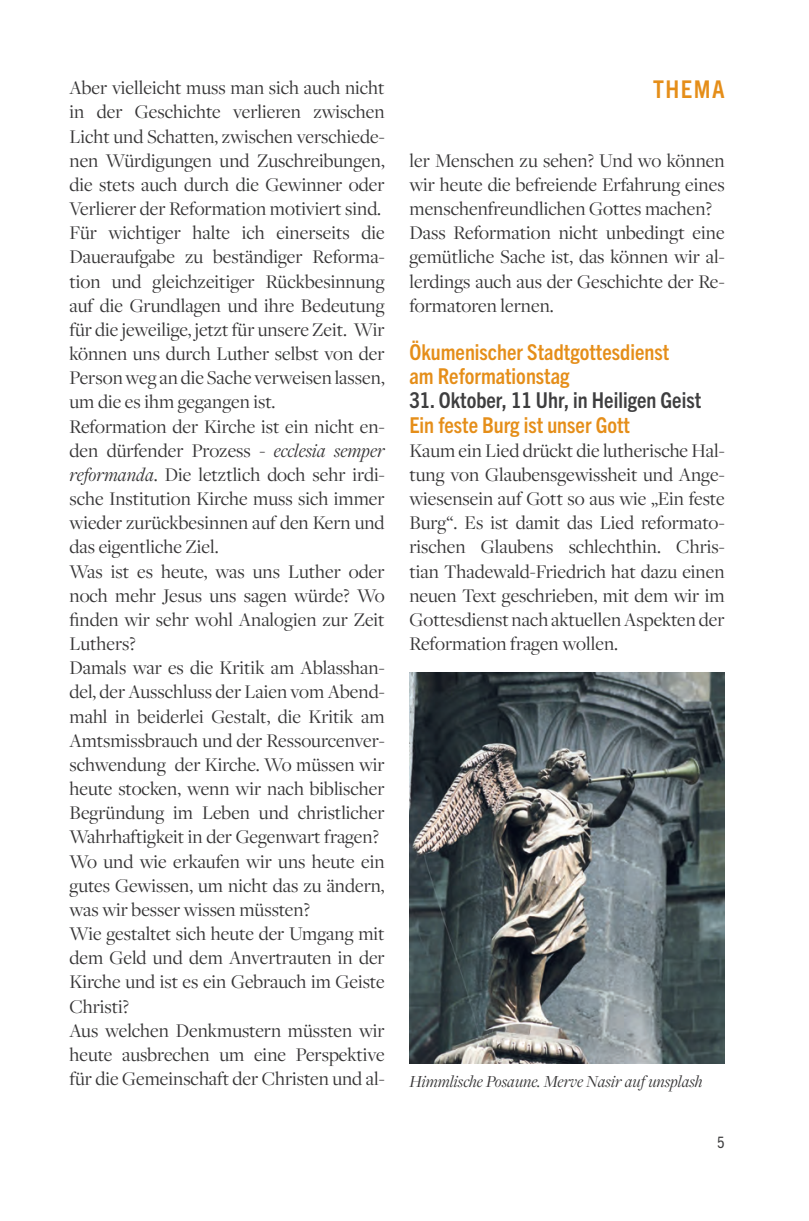
<style>
.page{position:relative;width:809px;height:1221px;background:#fff}
.page>*{position:absolute;margin:0;border:0;box-sizing:border-box;transform-origin:0 0}
.t1{font:700 condensed 24.5px "Trade Gothic Next LT Pro";letter-spacing:.06em;color:#e58e19}
.t2{font:700 condensed 21.88px/24.2px "Trade Gothic Next LT Pro";color:#e58e19}
.t3{font:700 condensed 21.88px "Trade Gothic Next LT Pro";color:#3e3e3f}
.t4{font:20.12px/24.2px "Freight Disp Pro";color:#363536}
.t5{font:italic 17.5px "Freight Disp Pro";color:#363536}
.t6{font:condensed 15.75px "Trade Gothic Next LT Pro";color:#3e3e3f}
.s1{font-style:italic}
</style>
<div class="page">
<img style="left:409px;top:672px;width:315px;height:391px">
<p class="t4" style="left:69px;top:75px;width:316px">Aber vielleicht muss man sich auch nicht</p>
<p class="t1" style="left:653px;top:73px;width:73px">THEMA</p>
<p class="t4" style="left:69px;top:99px;width:317px">in der Geschichte verlieren zwischen Licht und Schatten, zwischen verschiede&shy;nen Würdigungen und Zuschreibungen, die stets auch durch die Gewinner oder Verlierer der Reformation motiviert sind.<br>Für wichtiger halte ich einerseits die Daueraufgabe zu beständiger Reforma&shy;tion und gleichzeitiger Rückbesinnung auf die Grundlagen und ihre Bedeutung für die jeweilige, jetzt für unsere Zeit. Wir können uns durch Luther selbst von der Person weg an die Sache verweisen lassen, um die es ihm gegangen ist.<br>Reformation der Kirche ist ein nicht en&shy;den dürfender Prozess - <span class="s1">ecclesia semper reformanda</span>. Die letztlich doch sehr irdi&shy;sche Institution Kirche muss sich immer wieder zurückbesinnen auf den Kern und das eigentliche Ziel.<br>Was ist es heute, was uns Luther oder noch mehr Jesus uns sagen würde? Wo finden wir sehr wohl Analogien zur Zeit Luthers?<br>Damals war es die Kritik am Ablasshan&shy;del, der Ausschluss der Laien vom Abend&shy;mahl in beiderlei Gestalt, die Kritik am Amtsmissbrauch und der Ressourcenver&shy;schwendung der Kirche. Wo müssen wir heute stocken, wenn wir nach biblischer Begründung im Leben und christlicher Wahrhaftigkeit in der Gegenwart fragen?<br>Wo und wie erkaufen wir uns heute ein gutes Gewissen, um nicht das zu ändern, was wir besser wissen müssten?<br>Wie gestaltet sich heute der Umgang mit dem Geld und dem Anvertrauten in der Kirche und ist es ein Gebrauch im Geiste Christi?<br>Aus welchen Denkmustern müssten wir heute ausbrechen um eine Perspektive für die Gemeinschaft der Christen und al-</p>
<p class="t4" style="left:409px;top:148px;width:317px">ler Menschen zu sehen? Und wo können wir heute die befreiende Erfahrung eines menschenfreundlichen Gottes machen?<br>Dass Reformation nicht unbedingt eine gemütliche Sache ist, das können wir al&shy;lerdings auch aus der Geschichte der Re&shy;formatoren lernen.</p>
<p class="t2" style="left:409px;top:339px;width:261px">Ökumenischer Stadtgottesdienst am Reformationstag</p>
<p class="t3" style="left:409px;top:385px;width:293px">31. Oktober, 11 Uhr, in Heiligen Geist</p>
<p class="t2" style="left:409px;top:411px;width:222px">Ein feste Burg ist unser Gott</p>
<p class="t4" style="left:409px;top:437px;width:317px;text-align:justify">Kaum ein Lied drückt die lutherische Hal&shy;tung von Glaubensgewissheit und Ange&shy;wiesensein auf Gott so aus wie „Ein feste Burg“. Es ist damit das Lied reformato&shy;rischen Glaubens schlechthin. Chris&shy;tian Thadewald-Friedrich hat dazu einen neuen Text geschrieben, mit dem wir im Gottesdienst nach aktuellen Aspekten der Reformation fragen wollen.</p>
<p class="t5" style="left:409px;top:1069px;width:295px">Himmlische Posaune. Merve Nasir auf unsplash</p>
<p class="t6" style="left:717px;top:1130px;width:9px">5</p>
</div>
